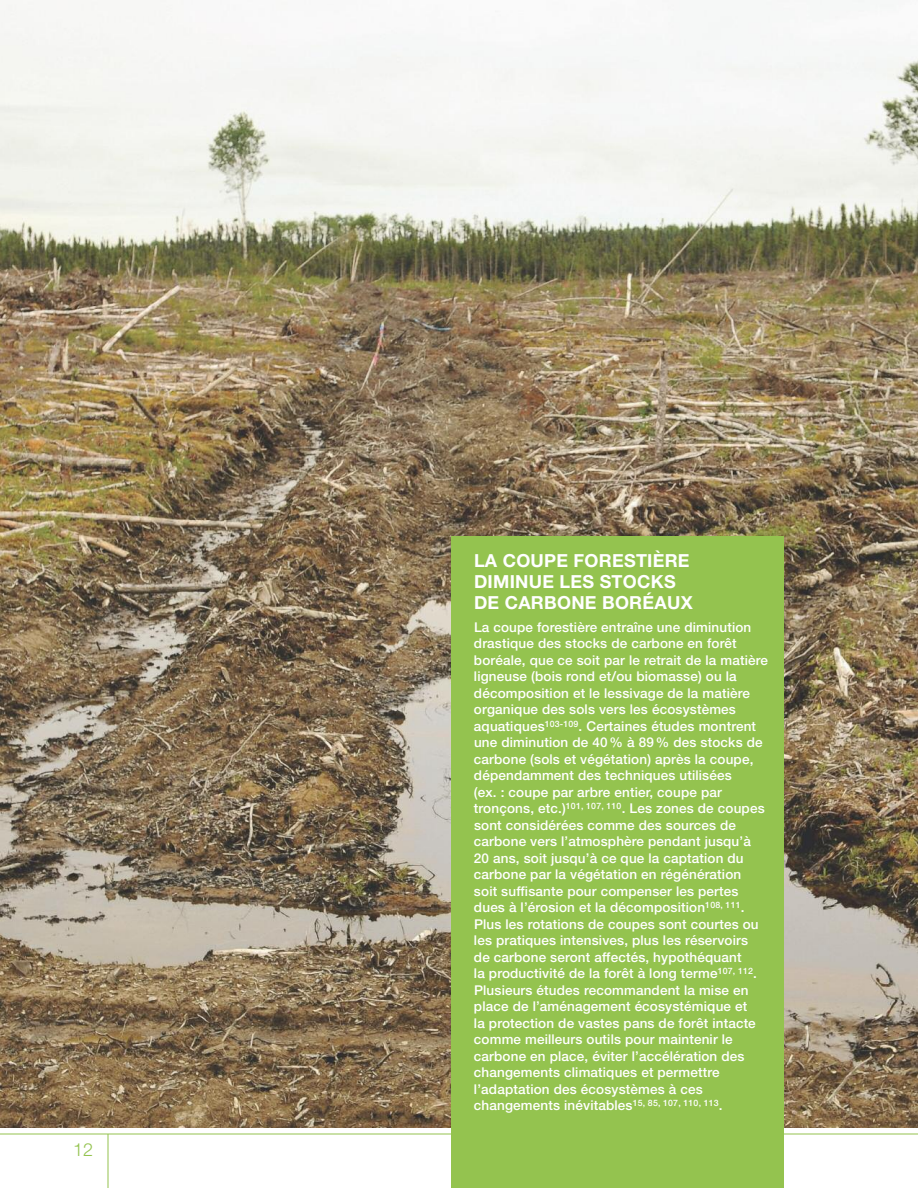
<style>
.page{position:relative;width:918px;height:1188px;background:#fff}
.page>*{position:absolute;margin:0;border:0;box-sizing:border-box;transform-origin:0 0}
.t1{font:700 18px/21px "Helvetica Neue";letter-spacing:.015em;color:#fff}
.t2{font:300 18px "Helvetica Neue";color:#94c34f}
.t3{font:500 13.5px/16.5px "Helvetica Neue";letter-spacing:.01em;color:#fff}
</style>
<div class="page">
<hr style="left:0;top:1134px;width:918px;height:1px;background:#94c34f">
<img style="left:0;top:0;width:918px;height:1128px">
<div style="left:452px;top:536px;width:332px;height:652px;background:#94c34f"></div>
<hr style="left:108px;top:1134px;width:1px;height:54px;background:#94c34f">
<h1 class="t2" style="left:73px;top:1143px;width:21px">12</h1>
<h1 class="t1" style="left:474px;top:552px;width:220px">LA COUPE FORESTIÈRE<br>DIMINUE LES STOCKS<br>DE CARBONE BORÉAUX</h1>
<p class="t3" style="left:474px;top:620px;width:295px">La coupe forestière entraîne une diminution drastique des stocks de carbone en forêt boréale, que ce soit par le retrait de la matière ligneuse (bois rond et/ou biomasse) ou la décomposition et le lessivage de la matière organique des sols vers les écosystèmes aquatiques<sup>103-109</sup>. Certaines études montrent une diminution de 40% à 89% des stocks de carbone (sols et végétation) après la coupe, dépendamment des techniques utilisées<br>(ex. : coupe par arbre entier, coupe par tronçons, etc.)<sup>101,</sup> <sup>107,</sup> <sup>110</sup>. Les zones de coupes sont considérées comme des sources de carbone vers l’atmosphère pendant jusqu’à 20 ans, soit jusqu’à ce que la captation du carbone par la végétation en régénération<br>soit suffisante pour compenser les pertes dues à l’érosion et la décomposition<sup>108,</sup> <sup>111</sup>.<br>Plus les rotations de coupes sont courtes ou les pratiques intensives, plus les réservoirs<br>de carbone seront affectés, hypothéquant<br>la productivité de la forêt à long terme<sup>107,</sup> <sup>112</sup>.<br>Plusieurs études recommandent la mise en place de l’aménagement écosystémique et<br>la protection de vastes pans de forêt intacte comme meilleurs outils pour maintenir le carbone en place, éviter l’accélération des changements climatiques et permettre l’adaptation des écosystèmes à ces changements inévitables<sup>15,</sup> <sup>85,</sup> <sup>107,</sup> <sup>110,</sup> <sup>113</sup>.</p>
</div>
